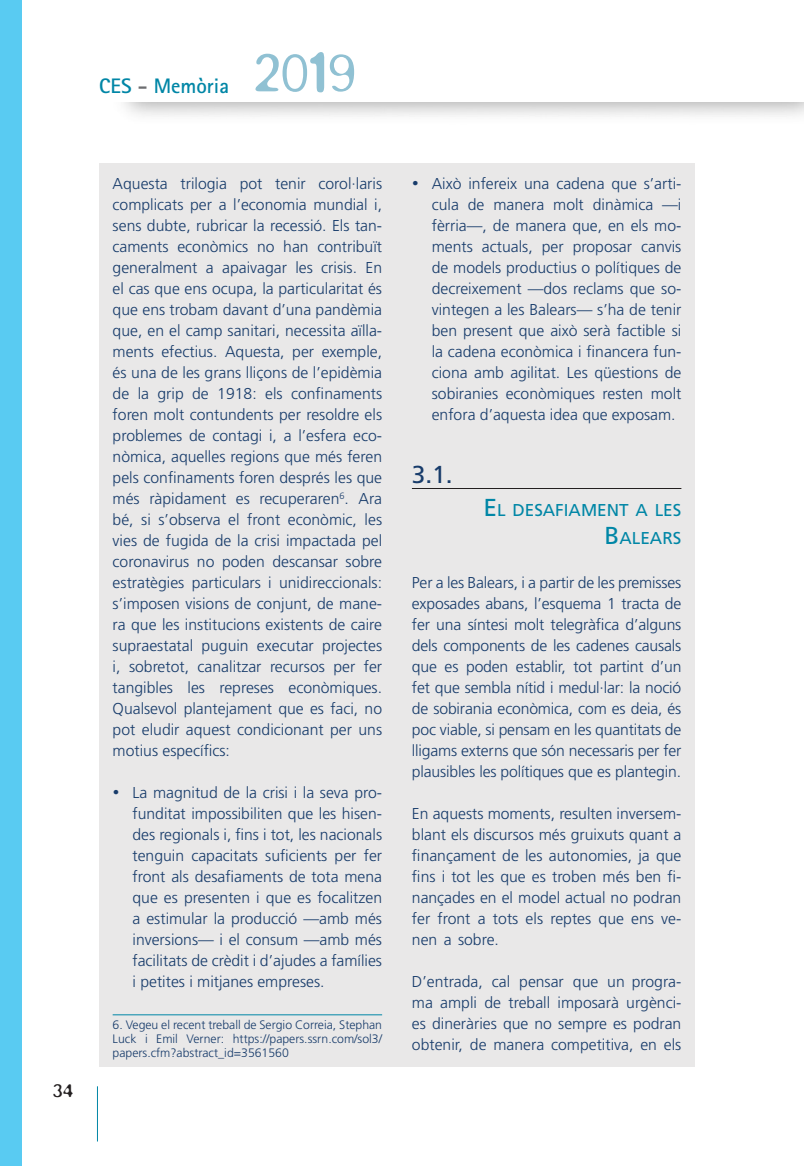
<style>
.page{position:relative;width:804px;height:1166px;background:#fff}
.page>*{position:absolute;margin:0;border:0;box-sizing:border-box;transform-origin:0 0}
.t1{font:300 61.07px "Blur";color:#90c1d3}
.t2{font:24.5px "Frutiger LT Std";color:#183c6b}
.t3{font:700 21px "Rotis Sans Serif";color:#0086a6}
.t4{font:300 21px "Blur";color:#231f20}
.t5{font:17.15px/28px "Frutiger LT Std";color:#0086a6;text-align:right}
.t6{font:300 15.75px/21px "Frutiger LT Std";color:#183c6b;text-align:justify}
.t7{font:300 12.25px/14px "Frutiger LT Std";color:#183c6b;text-align:justify}
.s1{color:#6c6d70}
.s2{font-size:24.5px}
</style>
<div class="page">
<hr style="left:97px;top:1086px;width:1px;height:55px;background:#0086a6">
<div style="left:0;top:0;width:21px;height:1166px;background:#59cbf2"></div>
<div style="left:99px;top:164px;width:595px;height:903px;background:#e9e8e8"></div>
<hr style="left:113px;top:1014px;width:269px;height:1px;background:#0086a6">
<hr style="left:412px;top:488px;width:269px;height:1px;background:#231f20">
<h3 class="t3" style="left:99px;top:73px;width:131px">CES <span class="s1">-</span> Memòria</h3>
<h1 class="t1" style="left:252px;top:39px;width:104px">2019</h1>
<h3 class="t4" style="left:52px;top:1079px;width:22px">34</h3>
<p class="t6" style="left:113px;top:173px;width:271px">Aquesta trilogia pot tenir corol·laris complicats per a l’economia mundial i, sens dubte, rubricar la recessió. Els tan&shy;caments econòmics no han contribuït generalment a apaivagar les crisis. En el cas que ens ocupa, la particularitat és que ens trobam davant d’una pandèmia que, en el camp sanitari, necessita aïlla&shy;ments efectius. Aquesta, per exemple, és una de les grans lliçons de l’epidèmia de la grip de 1918: els confinaments foren molt contundents per resoldre els problemes de contagi i, a l’esfera eco&shy;nòmica, aquelles regions que més feren pels confinaments foren després les que més ràpidament es recuperaren<sup>6</sup>. Ara bé, si s’observa el front econòmic, les vies de fugida de la crisi impactada pel coronavirus no poden descansar sobre estratègies particulars i unidireccionals: s’imposen visions de conjunt, de mane&shy;ra que les institucions existents de caire supraestatal puguin executar projectes i, sobretot, canalitzar recursos per fer tangibles les represes econòmiques.<br>Qualsevol plantejament que es faci, no pot eludir aquest condicionant per uns motius específics:</p>
<p class="t6" style="left:132px;top:782px;width:251px;text-indent:-20px">• La magnitud de la crisi i la seva pro&shy;funditat impossibiliten que les hisen&shy;des regionals i, fins i tot, les nacionals tenguin capacitats suficients per fer front als desafiaments de tota mena que es presenten i que es focalitzen a estimular la producció —amb més inversions— i el consum —amb més facilitats de crèdit i d’ajudes a famílies i petites i mitjanes empreses.</p>
<p class="t7" style="left:113px;top:1018px;width:271px">6. Vegeu el recent treball de Sergio Correia, Stephan Luck i Emil Verner: https://papers.ssrn.com/sol3/ papers.cfm?abstract_id=3561560</p>
<p class="t6" style="left:432px;top:173px;width:251px;text-indent:-20px">• Això infereix una cadena que s’arti&shy;cula de manera molt dinàmica —i fèrria—, de manera que, en els mo&shy;ments actuals, per proposar canvis de models productius o polítiques de decreixement —dos reclams que so&shy;vintegen a les Balears— s’ha de tenir ben present que això serà factible si la cadena econòmica i financera fun&shy;ciona amb agilitat. Les qüestions de sobiranies econòmiques resten molt enfora d’aquesta idea que exposam.</p>
<h2 class="t2" style="left:412px;top:460px;width:42px">3.1.</h2>
<p class="t5" style="left:483px;top:496px;width:199px"><span class="s2">E</span>L DESAFIAMENT A LES<br><span class="s2">B</span>ALEARS</p>
<p class="t6" style="left:412px;top:572px;width:271px">Per a les Balears, i a partir de les premisses exposades abans, l’esquema 1 tracta de fer una síntesi molt telegràfica d’alguns dels components de les cadenes causals que es poden establir, tot partint d’un fet que sembla nítid i medul·lar: la noció de sobirania econòmica, com es deia, és poc viable, si pensam en les quantitats de lligams externs que són necessaris per fer plausibles les polítiques que es plantegin.</p>
<p class="t6" style="left:412px;top:803px;width:271px">En aquests moments, resulten inversem&shy;blant els discursos més gruixuts quant a finançament de les autonomies, ja que fins i tot les que es troben més ben fi&shy;nançades en el model actual no podran fer front a tots els reptes que ens ve&shy;nen a sobre.</p>
<p class="t6" style="left:412px;top:971px;width:271px">D’entrada, cal pensar que un progra&shy;ma ampli de treball imposarà urgènci&shy;es dineràries que no sempre es podran obtenir, de manera competitiva, en els</p>
</div>
